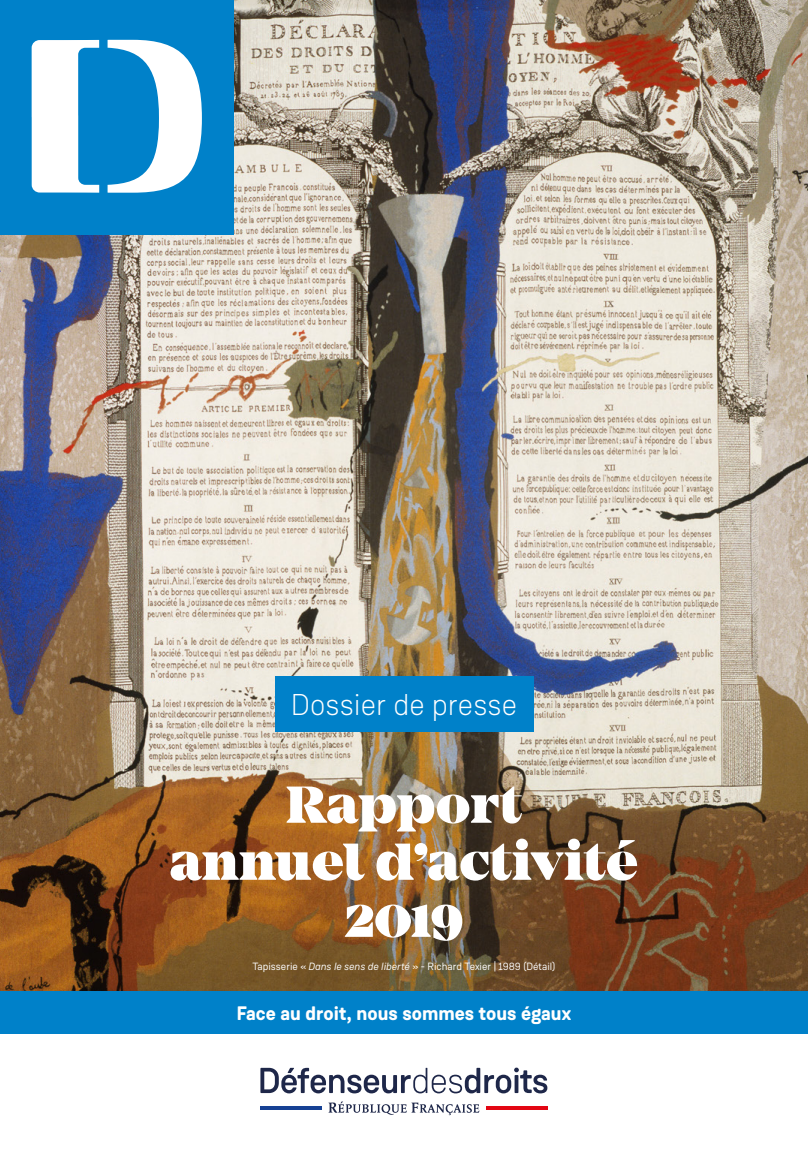
<style>
.page{position:relative;width:808px;height:1149px;background:#fff}
.page>*{position:absolute;margin:0;border:0;box-sizing:border-box;transform-origin:0 0}
.titre{font:900 54px/57px "Mirador";color:#fff;text-align:center}
.titre-2{font:300 30px "Weissenhof Grotesk";color:#fff}
.t1{font:700 19.5px "Weissenhof Grotesk";color:#fff}
._1-titre1-marron{font:10.5px "Weissenhof Grotesk";color:#fff}
.s1{font-style:italic}
</style>
<div class="page">
<img style="left:0;top:0;width:808px;height:990px">
<div style="left:0;top:990px;width:808px;height:43px;background:#0081c9"></div>
<svg style="left:328px;top:1101px;width:151px;height:13px"></svg>
<svg style="left:260px;top:1106px;width:62px;height:3px"></svg>
<svg style="left:486px;top:1106px;width:61px;height:3px"></svg>
<svg style="left:260px;top:1067px;width:287px;height:26px"></svg>
<div style="left:0;top:0;width:234px;height:234px;background:#0081c9"></div>
<svg style="left:108px;top:40px;width:94px;height:153px"></svg>
<svg style="left:32px;top:40px;width:67px;height:153px"></svg>
<div style="left:275px;top:676px;width:258px;height:55px;background:#0081c9"></div>
<p class="titre-2" style="left:291px;top:686px;width:228px">Dossier de presse</p>
<p class="titre" style="left:170px;top:777px;width:470px">Rapport<br>annuel d’activité</p>
<p class="titre" style="left:345px;top:891px;width:120px">2019</p>
<p class="_1-titre1-marron" style="left:252px;top:959px;width:304px">Tapisserie « <span class="s1">Dans le sens de liberté</span> » - Richard Texier | 1989 (Détail)</p>
<p class="t1" style="left:237px;top:1000px;width:336px">Face au droit, nous sommes tous égaux</p>
</div>
